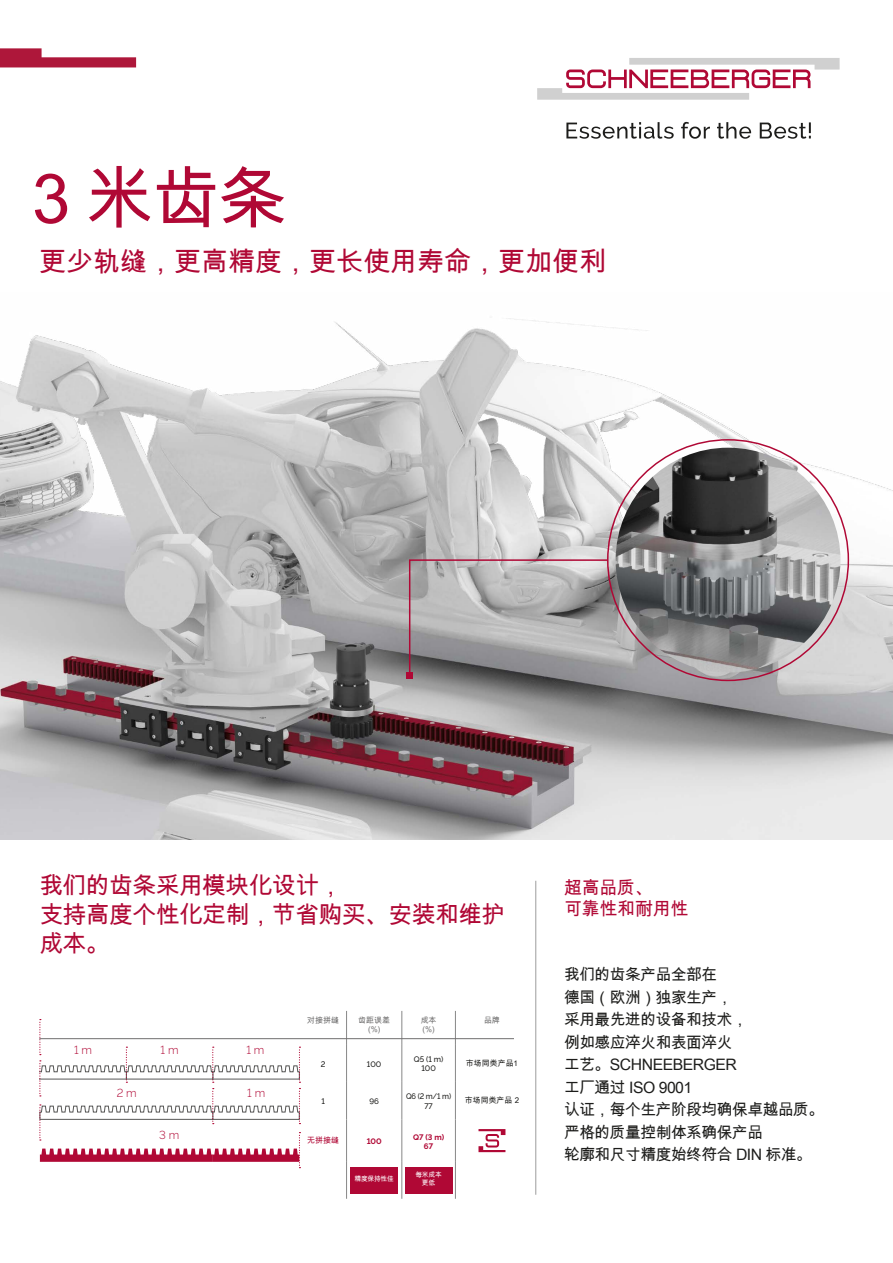
<style>
.page{position:relative;width:893px;height:1263px;background:#fff}
.page>*{position:absolute;margin:0;border:0;box-sizing:border-box;transform-origin:0 0}
.t1{font:68.7px "Arial Unicode MS";color:#b00835}
.t2{font:27px "Arial Unicode MS";color:#b00835}
.t3{font:24px/28.8px "Arial Unicode MS";letter-spacing:-.03em;color:#b00835}
.t4{font:18px/21.6px "Arial Unicode MS";letter-spacing:-.015em;color:#b00835}
.t5{font:15.75px/22.5px "Arial Unicode MS";letter-spacing:-.03em;color:#1d1d1b}
.t6{font:300 11.55px "Raleway";color:#b00835}
.t7{font:7.95px/9.1px "Arial Unicode MS";color:#706f6f;text-align:center}
.t8{font:500 7.95px/9.1px "Raleway";color:#1d1d1b;text-align:center}
.t9{font:7.95px "Arial Unicode MS";color:#1d1d1b}
.t10{font:500 7.95px/9.1px "Raleway";color:#1d1d1b;text-align:center;scale:.95 1}
.t11{font:700 7.95px/8.7px "Raleway";color:#b00835;text-align:center}
.t12{font:7.95px "Arial Unicode MS";color:#b00835}
.t13{font:6.75px/7.8px "Arial Unicode MS";letter-spacing:-.03em;color:#fff;text-align:center}
</style>
<div class="page">
<img style="left:0;top:318px;width:893px;height:521px">
<svg style="left:566px;top:122px;width:108px;height:17px"></svg>
<svg style="left:681px;top:122px;width:29px;height:17px"></svg>
<svg style="left:717px;top:122px;width:34px;height:17px"></svg>
<svg style="left:760px;top:122px;width:51px;height:17px"></svg>
<svg style="left:537px;top:58px;width:303px;height:42px"></svg>
<img style="left:616px;top:448px;width:224px;height:224px;border-radius:112px">
<svg style="left:407px;top:559px;width:201px;height:120px;background:#a5a2a3"></svg>
<svg style="left:0;top:48px;width:136px;height:19px"></svg>
<svg style="left:39px;top:1019px;width:261px;height:149px"></svg>
<hr style="left:535px;top:881px;width:1px;height:314px;background:#9d9d9c">
<hr style="left:346px;top:1011px;width:1px;height:34px;background:#878787">
<hr style="left:402px;top:1011px;width:1px;height:34px;background:#878787">
<hr style="left:455px;top:1011px;width:1px;height:34px;background:#878787">
<hr style="left:346px;top:1045px;width:1px;height:36px;background:#878787">
<hr style="left:402px;top:1045px;width:1px;height:36px;background:#878787">
<hr style="left:455px;top:1045px;width:1px;height:36px;background:#878787">
<hr style="left:346px;top:1081px;width:1px;height:38px;background:#878787">
<hr style="left:402px;top:1081px;width:1px;height:38px;background:#878787">
<hr style="left:455px;top:1081px;width:1px;height:38px;background:#878787">
<hr style="left:346px;top:1119px;width:1px;height:43px;background:#878787">
<hr style="left:402px;top:1119px;width:1px;height:43px;background:#878787">
<hr style="left:455px;top:1119px;width:1px;height:43px;background:#878787">
<hr style="left:346px;top:1162px;width:1px;height:37px;background:#878787">
<hr style="left:402px;top:1162px;width:1px;height:37px;background:#878787">
<hr style="left:455px;top:1162px;width:1px;height:37px;background:#878787">
<svg style="left:478px;top:1129px;width:27px;height:23px"></svg>
<div style="left:351px;top:1167px;width:47px;height:26px;background:#b00835"></div>
<div style="left:405px;top:1167px;width:47px;height:26px;background:#b00835"></div>
<hr style="left:39px;top:1038px;width:475px;height:1px;background:#706f6f">
<h1 class="t1" style="left:32px;top:149px;width:257px">3 米齿条</h1>
<h2 class="t2" style="left:39px;top:242px;width:568px">更少轨缝，更高精度，更长使用寿命，更加便利</h2>
<h3 class="t3" style="left:39px;top:871px;width:468px">我们的齿条采用模块化设计，<br>支持高度个性化定制，节省购买、安装和维护成本。</h3>
<p class="t6" style="left:74px;top:1044px;width:20px">1 m</p>
<p class="t6" style="left:161px;top:1044px;width:20px">1 m</p>
<p class="t6" style="left:246px;top:1044px;width:20px">1 m</p>
<p class="t6" style="left:117px;top:1086px;width:22px">2 m</p>
<p class="t6" style="left:247px;top:1086px;width:20px">1 m</p>
<p class="t6" style="left:159px;top:1128px;width:22px">3 m</p>
<p class="t7" style="left:307px;top:1015px;width:33px">对接拼缝</p>
<p class="t7" style="left:358px;top:1015px;width:33px">齿距误差(%)</p>
<p class="t7" style="left:421px;top:1015px;width:17px;text-align:left">成本(%)</p>
<p class="t7" style="left:484px;top:1015px;width:17px">品牌</p>
<p class="t8" style="left:321px;top:1059px;width:6px">2</p>
<p class="t8" style="left:367px;top:1059px;width:16px">100</p>
<p class="t8" style="left:414px;top:1055px;width:31px">Q5 (1 m)<br>100</p>
<p class="t9" style="left:466px;top:1057px;width:54px">市场同类产品1</p>
<p class="t8" style="left:321px;top:1096px;width:5px">1</p>
<p class="t8" style="left:369px;top:1096px;width:11px">96</p>
<p class="t10" style="left:406px;top:1092px;width:49px">Q6 (2 m/1 m)<br>77</p>
<p class="t9" style="left:465px;top:1094px;width:56px">市场同类产品 2</p>
<p class="t12" style="left:307px;top:1135px;width:33px">无拼接缝</p>
<p class="t11" style="left:367px;top:1137px;width:16px">100</p>
<p class="t11" style="left:413px;top:1133px;width:33px">Q7 (3 m)<br>67</p>
<p class="t13" style="left:354px;top:1175px;width:41px">精度保持性佳</p>
<p class="t13" style="left:415px;top:1171px;width:28px">每米成本更低</p>
<p class="t4" style="left:564px;top:876px;width:126px">超高品质、<br>可靠性和耐用性</p>
<p class="t5" style="left:564px;top:963px;width:262px">我们的齿条产品全部在<br>德国（欧洲）独家生产，<br>采用最先进的设备和技术，<br>例如感应淬火和表面淬火<br>工艺。SCHNEEBERGER<br>工厂通过 ISO 9001<br>认证，每个生产阶段均确保卓越品质。严格的质量控制体系确保产品<br>轮廓和尺寸精度始终符合 DIN 标准。</p>
</div>
